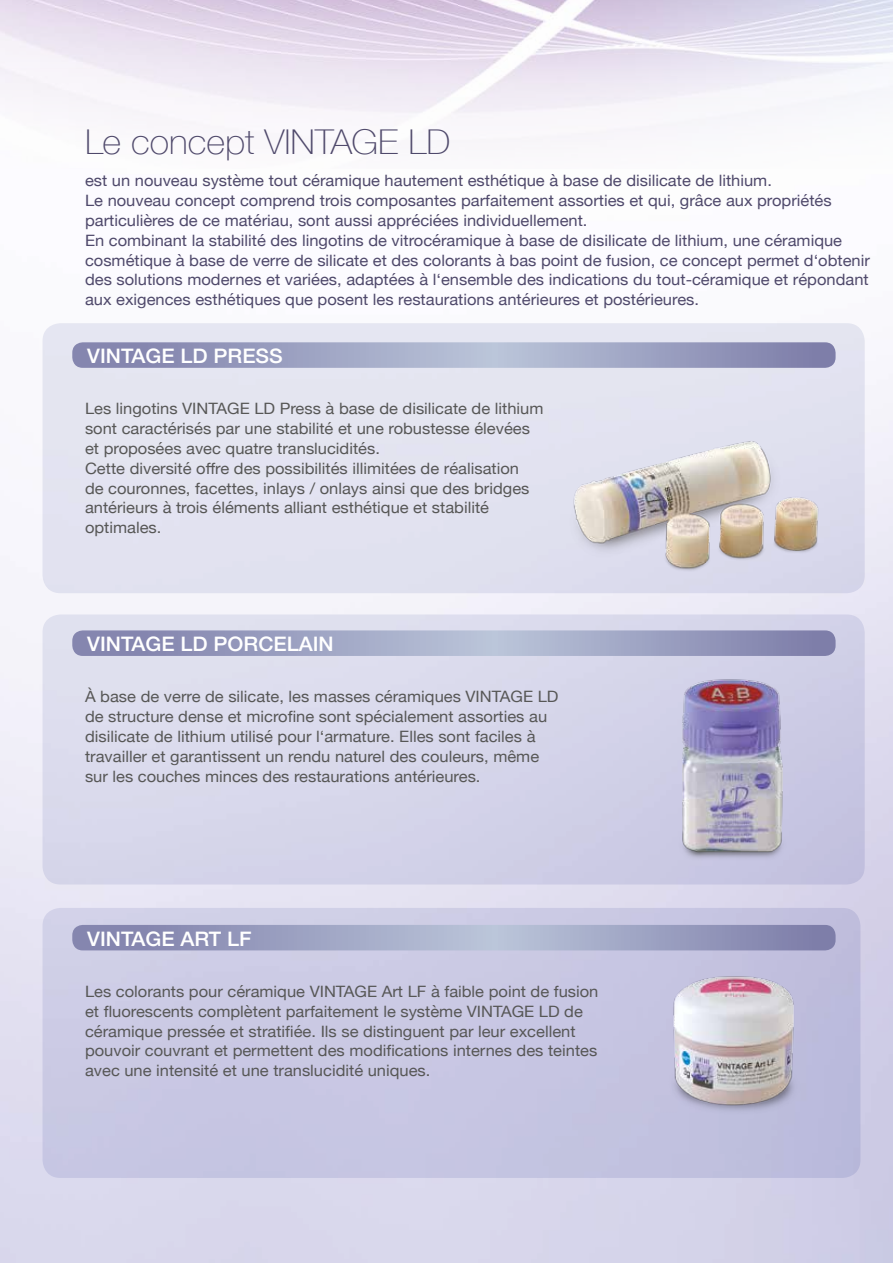
<style>
.page{position:relative;width:893px;height:1263px;background:#fff}
.page>*{position:absolute;margin:0;border:0;box-sizing:border-box;transform-origin:0 0}
.t1{font:100 34.2px "Helvetica Neue";color:#4f496b;scale:1.05 1}
.t2{font:500 19.95px "Helvetica Neue";color:#fff;scale:1.05 1}
.t3{font:15.6px/19.8px "Helvetica Neue";color:#575756;scale:1.05 1}
.t4{font:15.6px/19.8px "Helvetica Neue";color:#4f496b;scale:1.05 1}
</style>
<div class="page">
<img style="left:0;top:0;width:893px;height:169px">
<img style="left:502px;top:400px;width:370px;height:200px">
<img style="left:604px;top:662px;width:258px;height:211px">
<img style="left:625px;top:947px;width:213px;height:179px">
<svg style="left:72px;top:342px;width:764px;height:26px;background:#9ca1c1"></svg>
<svg style="left:72px;top:630px;width:764px;height:26px;background:#9ca1c1"></svg>
<svg style="left:72px;top:925px;width:764px;height:25px;background:#9ba0c0"></svg>
<h1 class="t1" style="left:85px;top:116px;width:350px">Le concept VINTAGE LD</h1>
<p class="t4" style="left:85px;top:172px;width:749px">est un nouveau système tout céramique hautement esthétique à base de disilicate de lithium.<br>Le nouveau concept comprend trois composantes parfaitement assorties et qui, grâce aux propriétés particulières de ce matériau, sont aussi appréciées individuellement.<br>En combinant la stabilité des lingotins de vitrocéramique à base de disilicate de lithium, une céramique cosmétique à base de verre de silicate et des colorants à bas point de fusion, ce concept permet d‘obtenir des solutions modernes et variées, adaptées à l‘ensemble des indications du tout-céramique et répondant aux exigences esthétiques que posent les restaurations antérieures et postérieures.</p>
<p class="t2" style="left:87px;top:340px;width:188px">VINTAGE LD PRESS</p>
<p class="t3" style="left:85px;top:400px;width:438px">Les lingotins VINTAGE LD Press à base de disilicate de lithium sont caractérisés par une stabilité et une robustesse élevées et proposées avec quatre translucidités.<br>Cette diversité offre des possibilités illimitées de réalisation<br>de couronnes, facettes, inlays / onlays ainsi que des bridges antérieurs à trois éléments alliant esthétique et stabilité optimales.</p>
<p class="t2" style="left:87px;top:628px;width:236px">VINTAGE LD PORCELAIN</p>
<p class="t3" style="left:85px;top:688px;width:452px">À base de verre de silicate, les masses céramiques VINTAGE LD de structure dense et microfine sont spécialement assorties au disilicate de lithium utilisé pour l‘armature. Elles sont faciles à travailler et garantissent un rendu naturel des couleurs, même sur les couches minces des restaurations antérieures.</p>
<p class="t2" style="left:87px;top:923px;width:158px">VINTAGE ART LF</p>
<p class="t3" style="left:85px;top:982px;width:490px">Les colorants pour céramique VINTAGE Art LF à faible point de fusion et fluorescents complètent parfaitement le système VINTAGE LD de céramique pressée et stratifiée. Ils se distinguent par leur excellent pouvoir couvrant et permettent des modifications internes des teintes avec une intensité et une translucidité uniques.</p>
</div>
